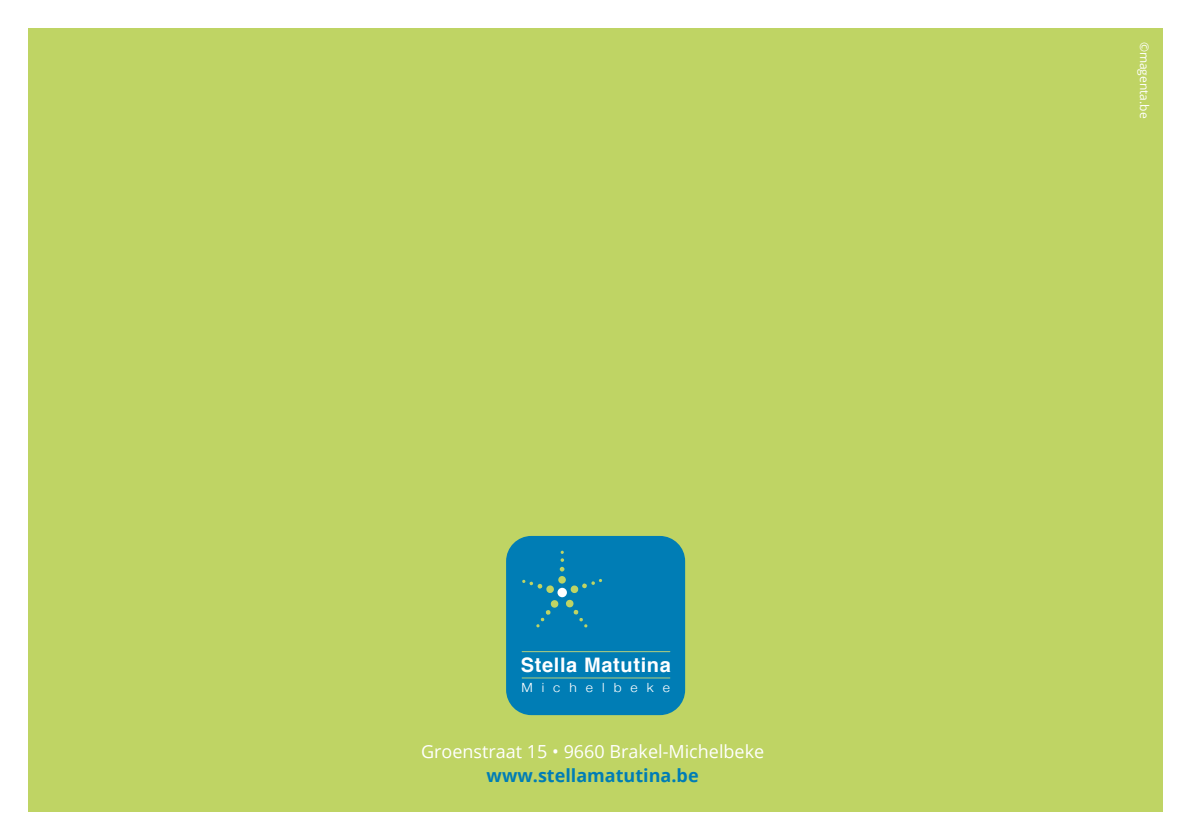
<style>
.page{position:relative;width:1191px;height:840px;background:#fff}
.page>*{position:absolute;margin:0;border:0;box-sizing:border-box;transform-origin:0 0}
.t1{font:700 20px "Helvetica";letter-spacing:.03em;color:#fff}
.t2{font:18px "Open Sans";color:#fff}
.t3{font:700 18px "Open Sans";color:#007db5}
.t4{font:300 12.6px "Helvetica Neue";letter-spacing:.655em;color:#fff;scale:1.09 1}
.t5{font:12px "Open Sans";color:#fff}
</style>
<div class="page">
<div style="left:28px;top:28px;width:1134px;height:783px;background:#bfd464"></div>
<div style="left:506px;top:535px;width:179px;height:179px;background:#007db5;border-radius:25px"></div>
<svg style="left:557px;top:587px;width:10px;height:10px"></svg>
<svg style="left:558px;top:575px;width:8px;height:8px"></svg>
<svg style="left:560px;top:550px;width:4px;height:21px"></svg>
<svg style="left:536px;top:600px;width:23px;height:27px"></svg>
<svg style="left:546px;top:584px;width:8px;height:9px"></svg>
<svg style="left:522px;top:579px;width:20px;height:9px"></svg>
<svg style="left:570px;top:578px;width:32px;height:15px"></svg>
<svg style="left:566px;top:599px;width:21px;height:28px"></svg>
<hr style="left:522px;top:650px;width:148px;height:1px;background:#abcb80">
<hr style="left:522px;top:677px;width:148px;height:1px;background:#abcb80">
<p class="t1" style="left:521px;top:648px;width:152px">Stella Matutina</p>
<p class="t4" style="left:521px;top:677px;width:138px">Michelbeke</p>
<p class="t2" style="left:421px;top:739px;width:345px">Groenstraat 15 • 9660 Brakel-Michelbeke</p>
<p class="t3" style="left:486px;top:762px;width:213px">www.stellamatutina.be</p>
<p class="t5" style="left:1152px;top:42px;width:78px;rotate:90deg">©magenta.be</p>
</div>
